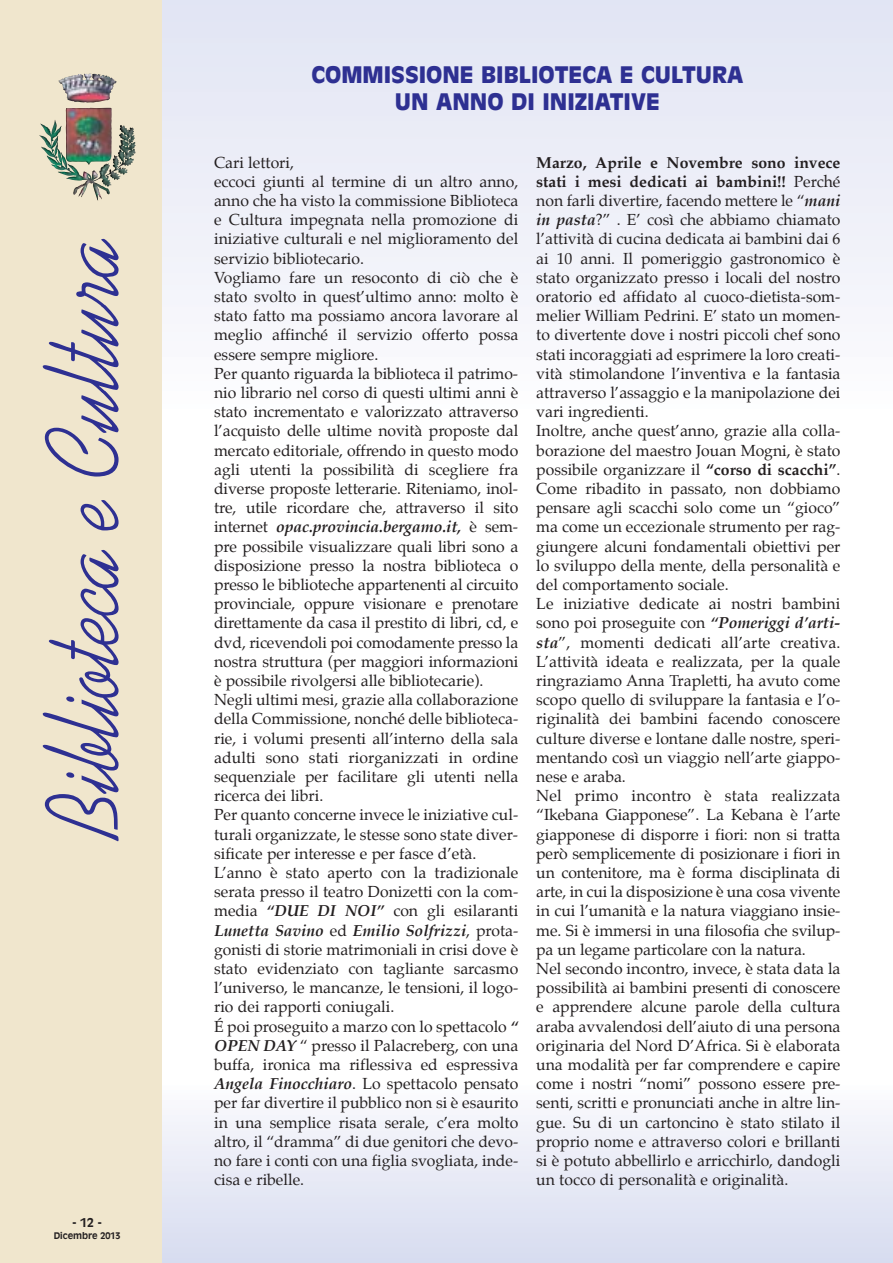
<style>
.page{position:relative;width:893px;height:1263px;background:#fff}
.page>*{position:absolute;margin:0;border:0;box-sizing:border-box;transform-origin:0 0}
.t1{font:105px "Kaufmann";color:#2e3092;scale:.85 1}
.t2{font:900 22.5px/27px "Antique Olive LT";color:#2e3092;text-align:center}
.t3{font:15.75px/19.2px "Palatino";color:#231f20}
.t4{font:700 12px "Antique Olive LT";color:#231f20}
.t5{font:700 9px "Antique Olive LT";color:#231f20}
.s1{font-weight:700;font-style:italic}
.s2{font-weight:700}
</style>
<div class="page">
<div style="left:162px;top:0;width:731px;height:412px;background:linear-gradient(to bottom,#e1e4f3,#fcfcfe)"></div>
<div style="left:162px;top:1084px;width:731px;height:179px;background:linear-gradient(to bottom,#fcfbfd,#d6dbef)"></div>
<div style="left:0;top:0;width:162px;height:1263px;background:#f0e6cd"></div>
<img style="left:58px;top:73px;width:59px;height:92px">
<h1 class="t1" style="left:43px;top:835px;width:706px;rotate:-90deg">Biblioteca e Cultura</h1>
<p class="t4" style="left:72px;top:1216px;width:31px">- 12 -</p>
<p class="t5" style="left:54px;top:1230px;width:68px">Dicembre 2013</p>
<h2 class="t2" style="left:311px;top:61px;width:433px">COMMISSIONE BIBLIOTECA E CULTURA<br>UN ANNO DI INIZIATIVE</h2>
<p class="t3" style="left:214px;top:154px;width:306px">Cari lettori,<br>eccoci giunti al termine di un altro anno, anno che ha visto la commissione Biblioteca e Cultura impegnata nella promozione di iniziative culturali e nel miglioramento del servizio bibliotecario.<br>Vogliamo fare un resoconto di ciò che è stato svolto in quest’ultimo anno: molto è stato fatto ma possiamo ancora lavorare al meglio affinché il servizio offerto possa essere sempre migliore.<br>Per quanto riguarda la biblioteca il patrimo&shy;nio librario nel corso di questi ultimi anni è stato incrementato e valorizzato attraverso l’acquisto delle ultime novità proposte dal mercato editoriale, offrendo in questo modo agli utenti la possibilità di scegliere fra diverse proposte letterarie. Riteniamo, inol&shy;tre, utile ricordare che, attraverso il sito internet <span class="s1">opac.provincia.bergamo.it,</span> è sem&shy;pre possibile visualizzare quali libri sono a disposizione presso la nostra biblioteca o presso le biblioteche appartenenti al circuito provinciale, oppure visionare e prenotare direttamente da casa il prestito di libri, cd, e dvd, ricevendoli poi comodamente presso la nostra struttura (per maggiori informazioni è possibile rivolgersi alle bibliotecarie).<br>Negli ultimi mesi, grazie alla collaborazione della Commissione, nonché delle biblioteca&shy;rie, i volumi presenti all’interno della sala adulti sono stati riorganizzati in ordine sequenziale per facilitare gli utenti nella ricerca dei libri.<br>Per quanto concerne invece le iniziative cul&shy;turali organizzate, le stesse sono state diver&shy;sificate per interesse e per fasce d’età.<br>L’anno è stato aperto con la tradizionale serata presso il teatro Donizetti con la com&shy;media <span class="s1">“DUE DI NOI”</span> con gli esilaranti <span class="s1">Lunetta Savino</span> ed <span class="s1">Emilio Solfrizzi</span>, prota&shy;gonisti di storie matrimoniali in crisi dove è stato evidenziato con tagliante sarcasmo l’universo, le mancanze, le tensioni, il logo&shy;rio dei rapporti coniugali.<br>É poi proseguito a marzo con lo spettacolo <span class="s1">“ OPEN DAY</span> “ presso il Palacreberg, con una buffa, ironica ma riflessiva ed espressiva <span class="s1">Angela Finocchiaro</span>. Lo spettacolo pensato per far divertire il pubblico non si è esaurito in una semplice risata serale, c’era molto altro, il “dramma” di due genitori che devo&shy;no fare i conti con una figlia svogliata, inde&shy;cisa e ribelle.</p>
<p class="t3" style="left:536px;top:154px;width:306px"><span class="s2">Marzo, Aprile e Novembre sono invece stati i mesi dedicati ai bambini!!</span> Perché non farli divertire, facendo mettere le “<span class="s1">mani in pasta</span>?” . E’ così che abbiamo chiamato l’attività di cucina dedicata ai bambini dai 6 ai 10 anni. Il pomeriggio gastronomico è stato organizzato presso i locali del nostro oratorio ed affidato al cuoco-dietista-som&shy;melier William Pedrini. E’ stato un momen&shy;to divertente dove i nostri piccoli chef sono stati incoraggiati ad esprimere la loro creati&shy;vità stimolandone l’inventiva e la fantasia attraverso l’assaggio e la manipolazione dei vari ingredienti.<br>Inoltre, anche quest’anno, grazie alla colla&shy;borazione del maestro Jouan Mogni, è stato possibile organizzare il <span class="s2">“corso di scacchi”</span>.<br>Come ribadito in passato, non dobbiamo pensare agli scacchi solo come un “gioco” ma come un eccezionale strumento per rag&shy;giungere alcuni fondamentali obiettivi per lo sviluppo della mente, della personalità e del comportamento sociale.<br>Le iniziative dedicate ai nostri bambini sono poi proseguite con <span class="s1">“Pomeriggi d’arti&shy;sta</span>”, momenti dedicati all’arte creativa.<br>L’attività ideata e realizzata, per la quale ringraziamo Anna Trapletti, ha avuto come scopo quello di sviluppare la fantasia e l’o&shy;riginalità dei bambini facendo conoscere culture diverse e lontane dalle nostre, speri&shy;mentando così un viaggio nell’arte giappo&shy;nese e araba.<br>Nel primo incontro è stata realizzata “Ikebana Giapponese”. La Kebana è l’arte giapponese di disporre i fiori: non si tratta però semplicemente di posizionare i fiori in un contenitore, ma è forma disciplinata di arte, in cui la disposizione è una cosa vivente in cui l’umanità e la natura viaggiano insie&shy;me. Si è immersi in una filosofia che svilup&shy;pa un legame particolare con la natura.<br>Nel secondo incontro, invece, è stata data la possibilità ai bambini presenti di conoscere e apprendere alcune parole della cultura araba avvalendosi dell’aiuto di una persona originaria del Nord D’Africa. Si è elaborata una modalità per far comprendere e capire come i nostri “nomi” possono essere pre&shy;senti, scritti e pronunciati anche in altre lin&shy;gue. Su di un cartoncino è stato stilato il proprio nome e attraverso colori e brillanti si è potuto abbellirlo e arricchirlo, dandogli un tocco di personalità e originalità.</p>
</div>
